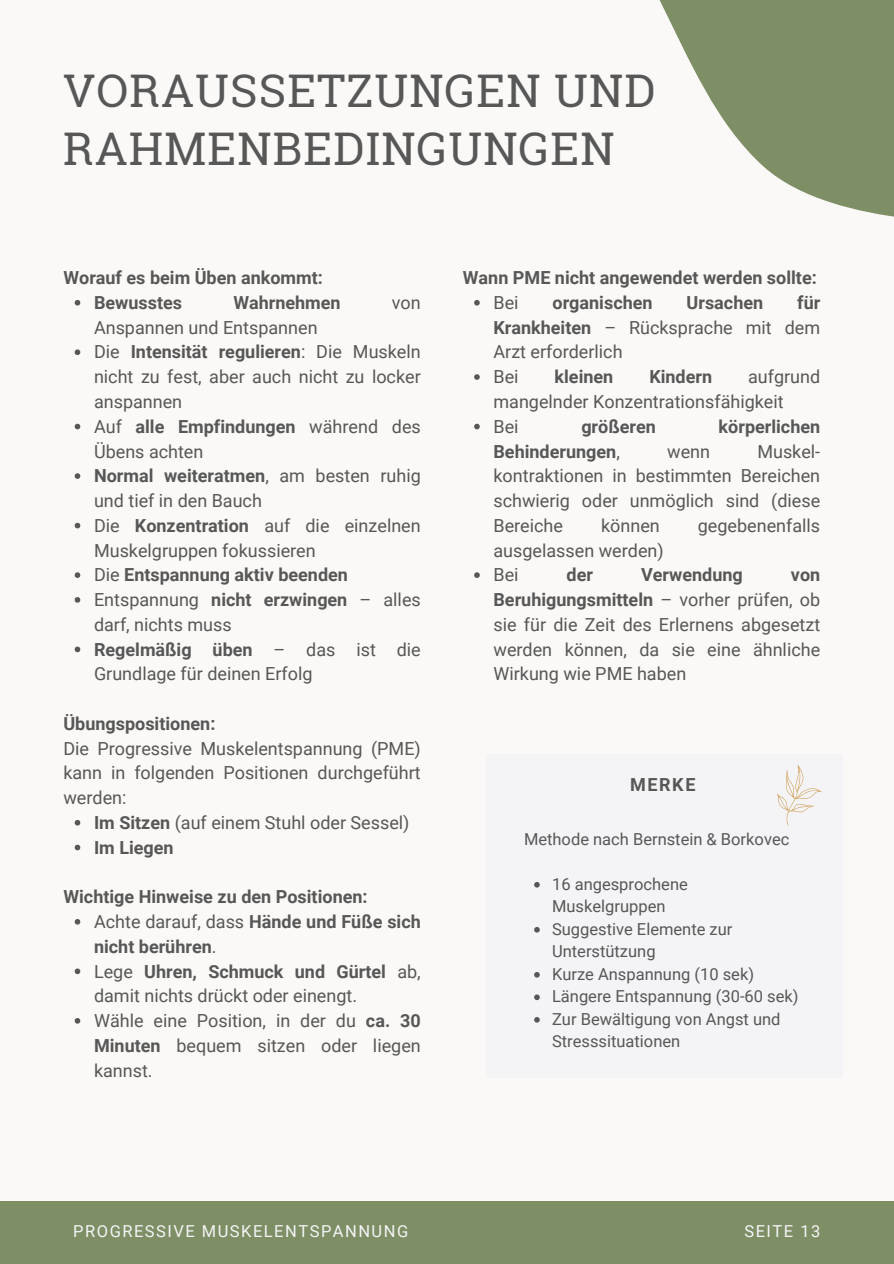
<style>
.page{position:relative;width:894px;height:1264px;background:#fff}
.page>*{position:absolute;margin:0;border:0;box-sizing:border-box;transform-origin:0 0}
.t1{font:45px/58.5px "Roboto Slab";letter-spacing:.025em;color:#575757}
.t2{font:18px/24.8px "Roboto";color:#575757}
.t3{font:700 18px/24.8px "Roboto";color:#575757}
.t4{font:16.5px/22.5px "Roboto";color:#575757}
.t5{font:16.5px "Roboto";letter-spacing:.09em;color:#f4f4f6}
.s1{font-weight:700}
.s2{font-weight:400}
</style>
<div class="page">
<div style="left:0;top:0;width:893px;height:1263px;background:#fbf9f7"></div>
<svg style="left:659px;top:0;width:234px;height:217px;fill:#7e8e65"></svg>
<div style="left:0;top:1200px;width:893px;height:63px;background:#7e8e65"></div>
<svg style="left:474px;top:300px;width:5px;height:5px"></svg>
<svg style="left:474px;top:374px;width:5px;height:6px"></svg>
<svg style="left:474px;top:424px;width:5px;height:5px"></svg>
<svg style="left:474px;top:572px;width:5px;height:6px"></svg>
<svg style="left:75px;top:300px;width:5px;height:5px"></svg>
<svg style="left:75px;top:349px;width:5px;height:6px"></svg>
<svg style="left:75px;top:424px;width:5px;height:5px"></svg>
<svg style="left:75px;top:473px;width:5px;height:6px"></svg>
<svg style="left:75px;top:523px;width:5px;height:5px"></svg>
<svg style="left:75px;top:572px;width:5px;height:6px"></svg>
<svg style="left:75px;top:597px;width:5px;height:5px"></svg>
<svg style="left:75px;top:646px;width:5px;height:6px"></svg>
<svg style="left:75px;top:820px;width:5px;height:5px"></svg>
<svg style="left:75px;top:844px;width:5px;height:6px"></svg>
<svg style="left:75px;top:919px;width:5px;height:5px"></svg>
<svg style="left:75px;top:968px;width:5px;height:6px"></svg>
<svg style="left:75px;top:1018px;width:5px;height:5px"></svg>
<div style="left:485px;top:754px;width:357px;height:323px;background:#f4f4f6"></div>
<svg style="left:534px;top:882px;width:5px;height:5px"></svg>
<svg style="left:534px;top:927px;width:5px;height:5px"></svg>
<svg style="left:534px;top:972px;width:5px;height:5px"></svg>
<svg style="left:534px;top:994px;width:5px;height:6px"></svg>
<svg style="left:534px;top:1017px;width:5px;height:5px"></svg>
<svg style="left:777px;top:765px;width:45px;height:61px"></svg>
<h2 class="t1" style="left:63px;top:60px;width:594px">VORAUSSETZUNGEN UND<br>RAHMENBEDINGUNGEN</h2>
<p class="t3" style="left:63px;top:266px;width:261px">Worauf es beim Üben ankommt:</p>
<p class="t3" style="left:94px;top:290px;width:90px">Bewusstes</p>
<p class="t3" style="left:233px;top:290px;width:109px">Wahrnehmen</p>
<p class="t2" style="left:392px;top:290px;width:30px">von</p>
<p class="t2" style="left:94px;top:315px;width:225px">Anspannen und Entspannen</p>
<p class="t2" style="left:94px;top:340px;width:328px;text-align:justify">Die <span class="s1">Intensität regulieren</span>: Die Muskeln nicht zu fest, aber auch nicht zu locker anspannen</p>
<p class="t2" style="left:94px;top:414px;width:328px">Auf <span class="s1">alle Empfindungen</span> während des<br>Übens achten</p>
<p class="t2" style="left:94px;top:464px;width:328px"><span class="s1">Normal weiteratmen</span>, am besten ruhig und tief in den Bauch</p>
<p class="t2" style="left:94px;top:513px;width:328px">Die <span class="s1">Konzentration</span> auf die einzelnen<br>Muskelgruppen fokussieren</p>
<p class="t3" style="left:94px;top:563px;width:255px"><span class="s2">Die</span> Entspannung aktiv beenden</p>
<p class="t2" style="left:94px;top:587px;width:328px">Entspannung <span class="s1">nicht erzwingen</span> – alles darf, nichts muss</p>
<p class="t2" style="left:94px;top:637px;width:328px"><span class="s1">Regelmäßig üben</span> – das ist die<br>Grundlage für deinen Erfolg</p>
<h4 class="t3" style="left:63px;top:711px;width:153px">Übungspositionen:</h4>
<p class="t2" style="left:63px;top:736px;width:359px;text-align:justify">Die Progressive Muskelentspannung (PME) kann in folgenden Positionen durchgeführt werden:</p>
<p class="t2" style="left:94px;top:810px;width:317px"><span class="s1">Im Sitzen</span> (auf einem Stuhl oder Sessel)</p>
<p class="t3" style="left:94px;top:835px;width:81px">Im Liegen</p>
<h4 class="t3" style="left:63px;top:884px;width:305px">Wichtige Hinweise zu den Positionen:</h4>
<p class="t3" style="left:94px;top:909px;width:328px"><span class="s2">Achte darauf, dass</span> Hände und Füße sich nicht berühren<span class="s2">.</span></p>
<p class="t2" style="left:94px;top:959px;width:328px">Lege <span class="s1">Uhren, Schmuck und Gürtel</span> ab, damit nichts drückt oder einengt.</p>
<p class="t2" style="left:94px;top:1008px;width:328px;text-align:justify">Wähle eine Position, in der du <span class="s1">ca. 30<br>Minuten</span> bequem sitzen oder liegen kannst.</p>
<p class="t3" style="left:463px;top:266px;width:355px">Wann PME nicht angewendet werden sollte:</p>
<h4 class="t2" style="left:493px;top:290px;width:27px">Bei</h4>
<h4 class="t3" style="left:552px;top:290px;width:101px">organischen</h4>
<h4 class="t3" style="left:686px;top:290px;width:78px">Ursachen</h4>
<h4 class="t2" style="left:493px;top:290px;width:328px;text-align:justify;text-indent:303px"><span class="s1">für Krankheiten</span> – Rücksprache mit dem Arzt erforderlich</h4>
<p class="t2" style="left:493px;top:365px;width:27px">Bei</p>
<p class="t3" style="left:554px;top:365px;width:60px">kleinen</p>
<p class="t3" style="left:649px;top:365px;width:64px">Kindern</p>
<p class="t2" style="left:493px;top:365px;width:328px;text-indent:254px">aufgrund mangelnder Konzentrationsfähigkeit</p>
<p class="t2" style="left:493px;top:414px;width:27px">Bei</p>
<p class="t3" style="left:581px;top:414px;width:76px">größeren</p>
<p class="t3" style="left:718px;top:414px;width:103px">körperlichen</p>
<p class="t3" style="left:493px;top:439px;width:128px">Behinderungen<span class="s2">,</span></p>
<p class="t2" style="left:667px;top:439px;width:44px">wenn</p>
<p class="t2" style="left:493px;top:439px;width:328px;text-align:justify;text-indent:264px">Muskel&shy;kontraktionen in bestimmten Bereichen schwierig oder unmöglich sind (diese Bereiche</p>
<p class="t2" style="left:601px;top:513px;width:60px">können</p>
<p class="t2" style="left:697px;top:513px;width:124px">gegebenenfalls</p>
<p class="t2" style="left:493px;top:538px;width:172px">ausgelassen werden)</p>
<p class="t2" style="left:493px;top:563px;width:27px">Bei</p>
<p class="t3" style="left:566px;top:563px;width:28px">der</p>
<p class="t3" style="left:641px;top:563px;width:103px">Verwendung</p>
<p class="t2" style="left:493px;top:563px;width:328px;text-align:justify;text-indent:297px"><span class="s1">von Beruhigungsmitteln</span> – vorher prüfen, ob sie für die Zeit des Erlernens abgesetzt werden können, da sie eine ähnliche Wirkung wie PME haben</p>
<p class="t3" style="left:629px;top:772px;width:67px">MERKE</p>
<p class="t4" style="left:524px;top:827px;width:267px">Methode nach Bernstein &amp; Borkovec</p>
<p class="t4" style="left:552px;top:872px;width:137px">16 angesprochene<br>Muskelgruppen</p>
<p class="t4" style="left:552px;top:917px;width:182px">Suggestive Elemente zur<br>Unterstützung</p>
<p class="t4" style="left:552px;top:962px;width:203px">Kurze Anspannung (10 sek)</p>
<p class="t4" style="left:552px;top:985px;width:248px">Längere Entspannung (30-60 sek)</p>
<p class="t4" style="left:552px;top:1007px;width:230px">Zur Bewältigung von Angst und<br>Stresssituationen</p>
<h3 class="t5" style="left:73px;top:1221px;width:336px">PROGRESSIVE MUSKELENTSPANNUNG</h3>
<p class="t5" style="left:744px;top:1221px;width:77px">SEITE 13</p>
</div>
